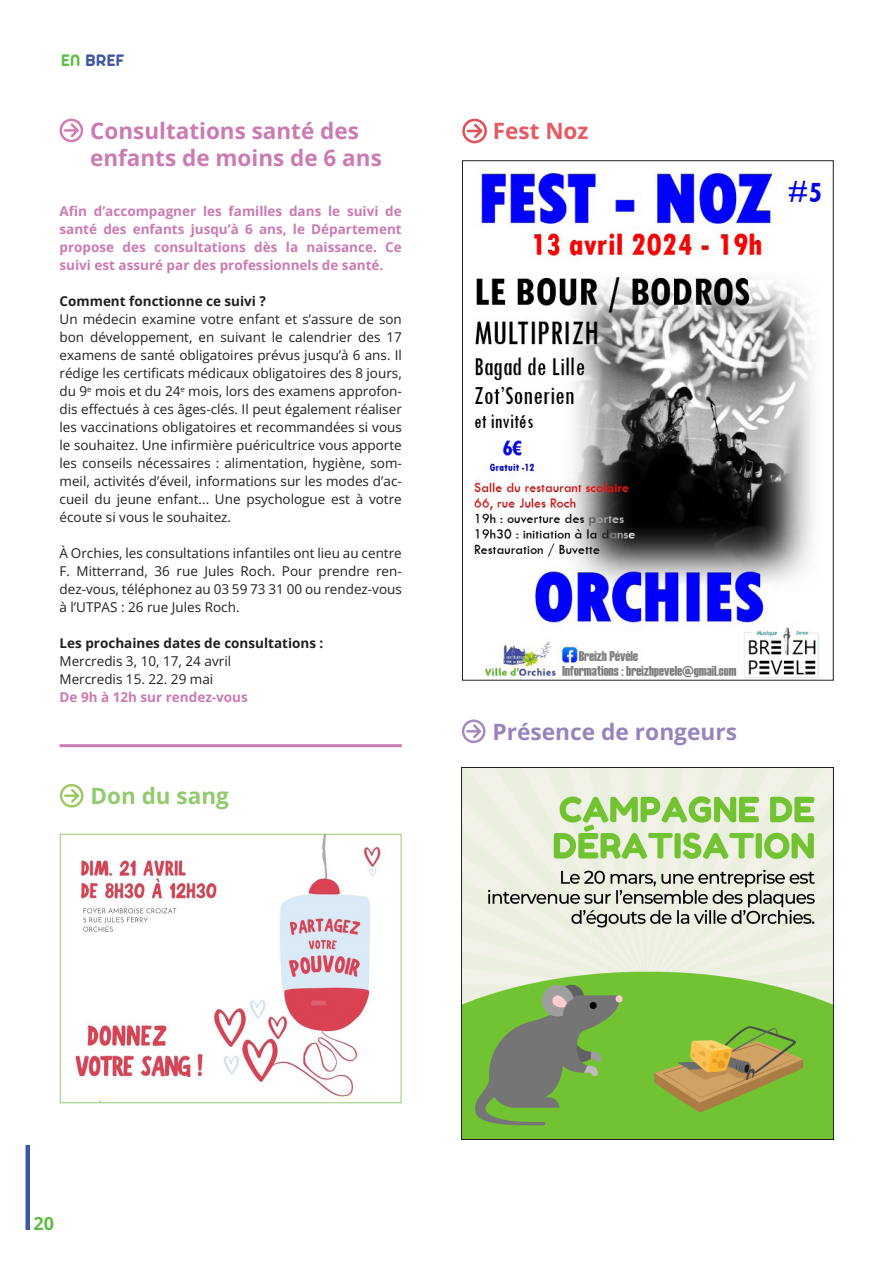
<style>
.page{position:relative;width:893px;height:1263px;background:#fff}
.page>*{position:absolute;margin:0;border:0;box-sizing:border-box;transform-origin:0 0}
.t1{font:700 22.5px "Open Sans";color:#cb7ab2}
.t2{font:700 22.5px "Open Sans";color:#9884bd}
.t3{font:700 22.5px "Open Sans";color:#91cb6e}
.t4{font:700 22.5px "Open Sans";color:#e55b61}
.t5{font:700 18px "Arista Pro Trial";color:#3f56a5}
.t6{font:700 18px "Open Sans";color:#60bb46}
.t7{font:13.5px/18px "Open Sans";color:#231f20;text-align:justify}
.t8{font:700 13.5px/18px "Open Sans";color:#cb7ab2;text-align:justify}
.t9{font:700 13.5px "Open Sans";color:#231f20}
.s1{color:#60bb46}
</style>
<div class="page">
<hr style="left:26px;top:1145px;width:4px;height:85px;background:#3f56a5">
<hr style="left:60px;top:744px;width:342px;height:3px;background:#cb7ab2">
<svg style="left:462px;top:719px;width:23px;height:24px"></svg>
<svg style="left:462px;top:119px;width:25px;height:24px"></svg>
<svg style="left:60px;top:119px;width:23px;height:23px"></svg>
<svg style="left:60px;top:784px;width:23px;height:23px"></svg>
<img style="left:473px;top:171px;width:349px;height:507px">
<img style="left:463px;top:769px;width:369px;height:369px">
<div style="left:461px;top:767px;width:373px;height:373px;border:1px solid #231f20"></div>
<img style="left:75px;top:836px;width:307px;height:265px">
<div style="left:60px;top:834px;width:341px;height:269px;border:1px solid #91cb6e"></div>
<p class="t5" style="left:61px;top:49px;width:65px"><span class="s1">EN</span> BREF</p>
<p class="t1" style="left:90px;top:115px;width:270px">Consultations santé des</p>
<p class="t4" style="left:493px;top:115px;width:97px">Fest Noz</p>
<p class="t1" style="left:90px;top:142px;width:293px">enfants de moins de 6 ans</p>
<p class="t8" style="left:60px;top:202px;width:344px">Afin d’accompagner les familles dans le suivi de santé des enfants jusqu’à 6 ans, le Département propose des consultations dès la naissance. Ce suivi est assuré par des professionnels de santé.</p>
<p class="t9" style="left:60px;top:292px;width:208px">Comment fonctionne ce suivi ?</p>
<p class="t7" style="left:60px;top:310px;width:344px">Un médecin examine votre enfant et s’assure de son bon développement, en suivant le calendrier des 17 examens de santé obligatoires prévus jusqu’à 6 ans. Il rédige les certificats médicaux obligatoires des 8 jours, du 9<sup>e</sup> mois et du 24<sup>e</sup> mois, lors des examens approfon&shy;dis effectués à ces âges-clés. Il peut également réaliser les vaccinations obligatoires et recommandées si vous le souhaitez. Une infirmière puéricultrice vous apporte les conseils nécessaires : alimentation, hygiène, som&shy;meil, activités d’éveil, informations sur les modes d’ac&shy;cueil du jeune enfant... Une psychologue est à votre écoute si vous le souhaitez.</p>
<p class="t7" style="left:60px;top:544px;width:344px">À Orchies, les consultations infantiles ont lieu au centre F. Mitterrand, 36 rue Jules Roch. Pour prendre ren&shy;dez-vous, téléphonez au 03 59 73 31 00 ou rendez-vous à l’UTPAS : 26 rue Jules Roch.</p>
<p class="t9" style="left:60px;top:634px;width:265px">Les prochaines dates de consultations :</p>
<p class="t7" style="left:60px;top:652px;width:173px">Mercredis 3, 10, 17, 24 avril</p>
<p class="t7" style="left:60px;top:670px;width:155px">Mercredis 15. 22. 29 mai</p>
<p class="t8" style="left:60px;top:688px;width:190px">De 9h à 12h sur rendez-vous</p>
<p class="t3" style="left:90px;top:780px;width:140px">Don du sang</p>
<p class="t2" style="left:492px;top:716px;width:246px">Présence de rongeurs</p>
<h2 class="t6" style="left:34px;top:1211px;width:22px">20</h2>
</div>
